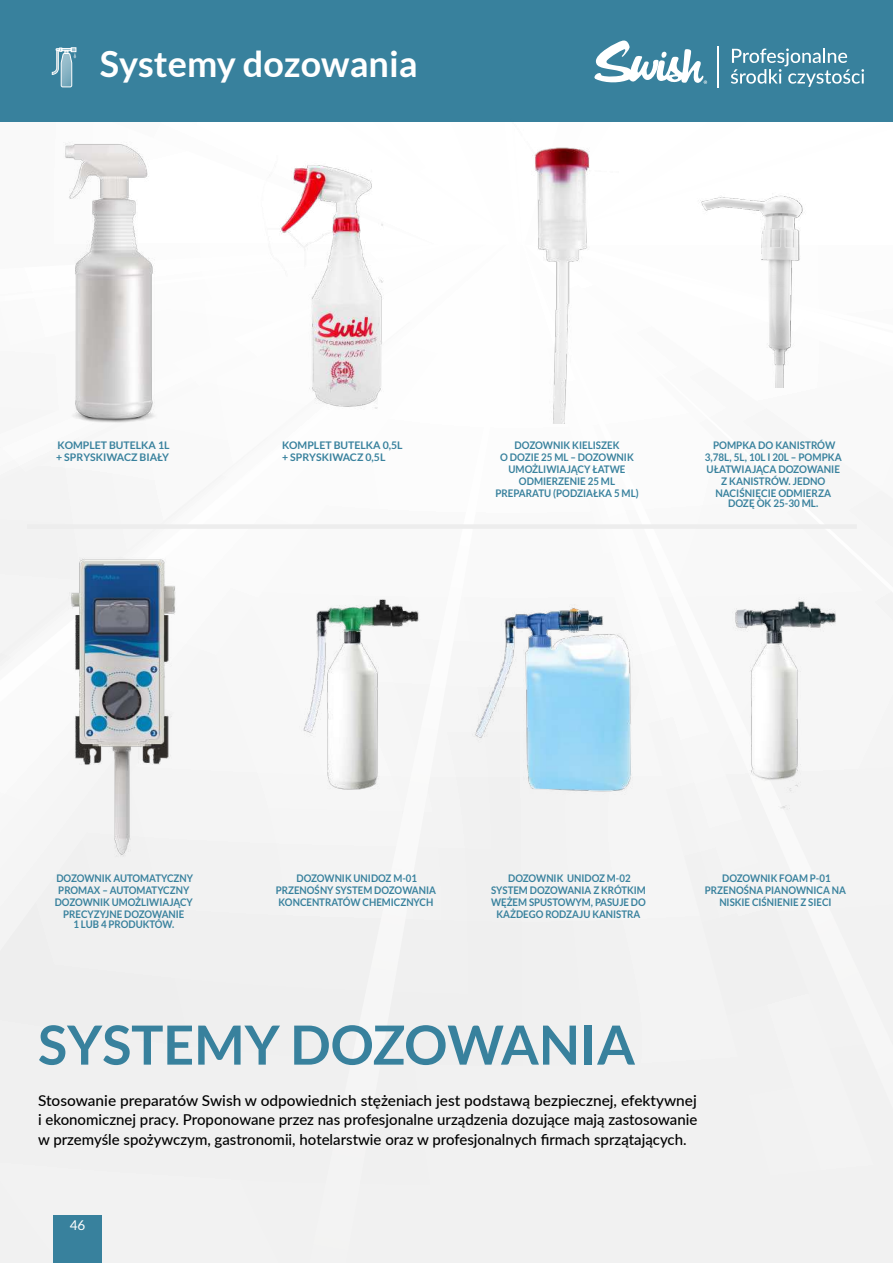
<style>
.page{position:relative;width:893px;height:1263px;background:#f1f1f1}
.page>*{position:absolute;margin:0;border:0;box-sizing:border-box;transform-origin:0 0}
.t1{font:700 54px "Lato";color:#38819d}
.t2{font:700 36px "Lato";color:#fff}
.t3{font:500 15px/19.5px "Lato";color:#000;text-align:justify}
.t4{font:13.5px "Lato";color:#fff}
.t5{font:700 10.5px/12px "Lato";color:#38819d;text-align:center;scale:.92 1}
.t6{font:700 10.5px/12px "Lato";color:#38819d;text-align:center;scale:.94 1}
.t7{font:700 10.5px/12px "Lato";color:#38819d;text-align:center;scale:.93 1}
.t8{font:700 10.5px/12px "Lato";color:#38819d}
</style>
<div class="page">
<svg style="left:610px;top:548px;width:283px;height:104px"></svg>
<div style="left:0;top:304px;width:522px;height:418px;background:#fafafa"></div>
<div style="left:707px;top:122px;width:186px;height:121px;background:#fff"></div>
<div style="left:522px;top:243px;width:371px;height:305px;background:#fafafa"></div>
<div style="left:0;top:0;width:893px;height:122px;background:#38819d"></div>
<svg style="left:731px;top:48px;width:133px;height:39px"></svg>
<hr style="left:717px;top:46px;width:1px;height:42px;background:#fff">
<svg style="left:0;top:40px;width:707px;height:264px"></svg>
<img style="left:36px;top:131px;width:155px;height:307px">
<img style="left:510px;top:119px;width:109px;height:304px">
<img style="left:258px;top:156px;width:160px;height:260px">
<img style="left:693px;top:169px;width:126px;height:219px">
<img style="left:22px;top:540px;width:192px;height:316px">
<img style="left:281px;top:587px;width:142px;height:203px">
<img style="left:467px;top:604px;width:181px;height:188px">
<img style="left:680px;top:574px;width:193px;height:234px">
<div style="left:27px;top:524px;width:830px;height:5px;background:#ededed"></div>
<div style="left:53px;top:1215px;width:49px;height:48px;background:#38819d"></div>
<h2 class="t2" style="left:100px;top:43px;width:319px">Systemy dozowania</h2>
<p class="t8" style="left:56px;top:439px;width:115px">KOMPLET BUTELKA 1L + SPRYSKIWACZ BIAŁY</p>
<p class="t6" style="left:705px;top:439px;width:147px">POMPKA DO KANISTRÓW<br>3,78L, 5L, 10L I 20L – POMPKA<br>UŁATWIAJĄCA DOZOWANIE<br>Z KANISTRÓW. JEDNO<br>NACIŚNIĘCIE ODMIERZA</p>
<p class="t6" style="left:728px;top:497px;width:98px">DOZĘ OK 25-30 ML.</p>
<p class="t8" style="left:282px;top:439px;width:122px">KOMPLET BUTELKA 0,5L + SPRYSKIWACZ 0,5L</p>
<p class="t7" style="left:495px;top:439px;width:156px">DOZOWNIK KIELISZEK<br>O DOZIE 25 ML – DOZOWNIK<br>UMOŻLIWIAJĄCY ŁATWE<br>ODMIERZENIE 25 ML<br>PREPARATU (PODZIAŁKA 5 ML)</p>
<p class="t5" style="left:55px;top:872px;width:152px">DOZOWNIK AUTOMATYCZNY<br>PROMAX – AUTOMATYCZNY<br>DOZOWNIK UMOŻLIWIAJĄCY<br>PRECYZYJNE DOZOWANIE</p>
<p class="t5" style="left:73px;top:918px;width:111px">1 LUB 4 PRODUKTÓW.</p>
<p class="t5" style="left:276px;top:872px;width:176px">DOZOWNIK UNIDOZ M-01<br>PRZENOŚNY SYSTEM DOZOWANIA<br>KONCENTRATÓW CHEMICZNYCH</p>
<p class="t5" style="left:491px;top:872px;width:170px">DOZOWNIK UNIDOZ M-02<br>SYSTEM DOZOWANIA Z KRÓTKIM<br>WĘŻEM SPUSTOWYM, PASUJE DO<br>KAŻDEGO RODZAJU KANISTRA</p>
<p class="t5" style="left:705px;top:872px;width:155px">DOZOWNIK FOAM P-01<br>PRZENOŚNA PIANOWNICA NA<br>NISKIE CIŚNIENIE Z SIECI</p>
<h1 class="t1" style="left:38px;top:1014px;width:599px">SYSTEMY DOZOWANIA</h1>
<p class="t3" style="left:38px;top:1090px;width:661px">Stosowanie preparatów Swish w odpowiednich stężeniach jest podstawą bezpiecznej, efektywnej i ekonomicznej pracy. Proponowane przez nas profesjonalne urządzenia dozujące mają zastosowanie w przemyśle spożywczym, gastronomii, hotelarstwie oraz w profesjonalnych firmach sprzątających.</p>
<p class="t4" style="left:70px;top:1218px;width:17px">46</p>
</div>
